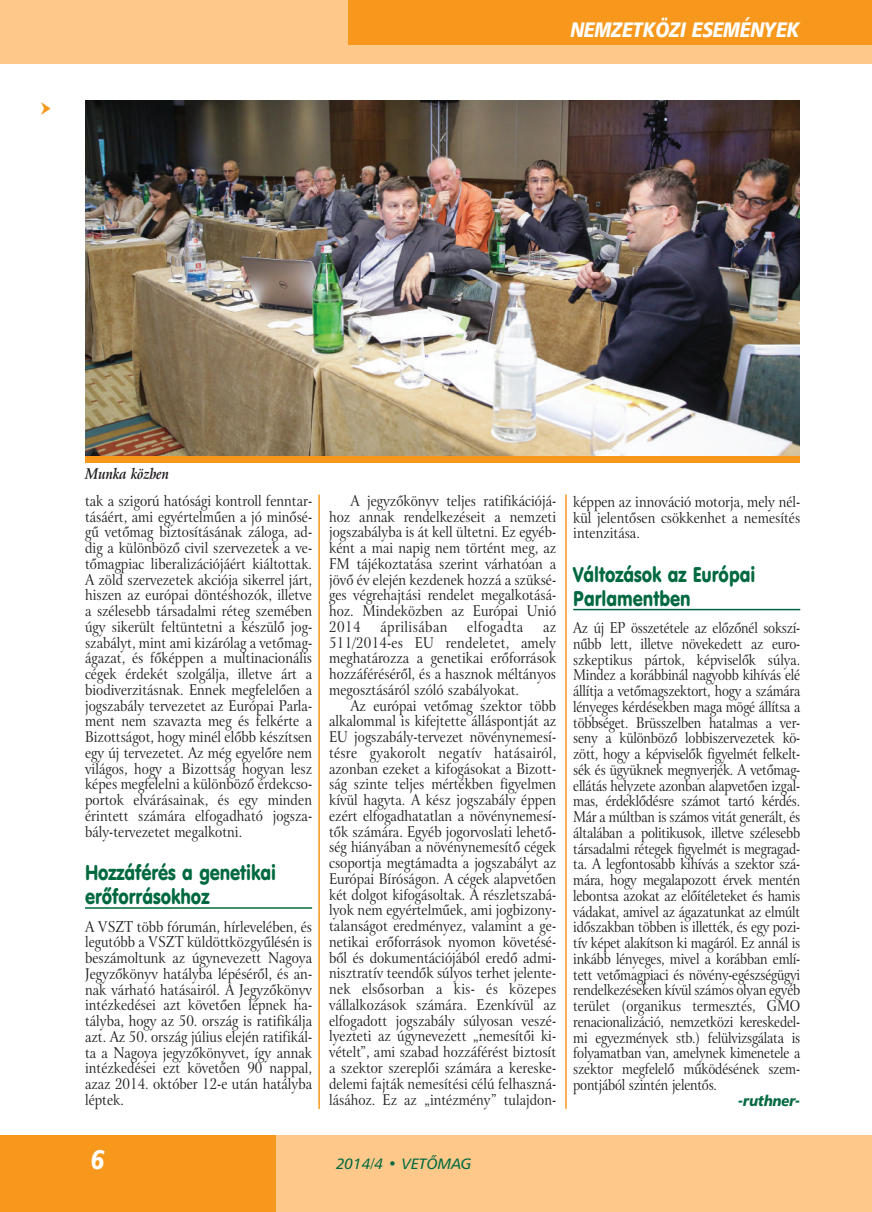
<style>
.page{position:relative;width:872px;height:1212px;background:#fff}
.page>*{position:absolute;margin:0;border:0;box-sizing:border-box;transform-origin:0 0}
.t1{font:italic 27px "Humanist 777 Blk PFL";color:#fff;scale:.85 1}
.t2{font:21px/24px "VAG Rd PFL";color:#00693f;scale:.85 1}
.t3{font:italic 21px "Humanist 777 Blk PFL";color:#fff;scale:.85 1}
.t4{font:15px/15.8px "Arrus PFL";color:#231f20;text-align:justify;scale:.85 1}
.t5{font:15px/15.8px "Arrus PFL";color:#231f20;text-align:justify;scale:.83 1}
.t6{font:15px "Arrus PFL";letter-spacing:.035em;color:#231f20;scale:.85 1}
.t7{font:italic 15px "Humanist 777 PFL";color:#00693f}
.t8{font:italic 700 15px "Arrus PFL";color:#231f20;scale:.85 1}
.t9{font:italic 15px "Humanist 777 Blk PFL";color:#00693f;scale:.9 1}
</style>
<div class="page">
<div style="left:0;top:0;width:872px;height:64px;background:#fdc889"></div>
<div style="left:349px;top:0;width:523px;height:45px;background:#f7981d"></div>
<div style="left:0;top:1135px;width:276px;height:77px;background:#f7981d"></div>
<div style="left:276px;top:1135px;width:596px;height:77px;background:#fdc889"></div>
<hr style="left:85px;top:907px;width:227px;height:2px;background:#00693f">
<hr style="left:573px;top:609px;width:227px;height:1px;background:#00693f">
<hr style="left:565px;top:495px;width:1px;height:614px;background:#f7981d">
<hr style="left:318px;top:495px;width:2px;height:614px;background:#f7981d">
<img style="left:85px;top:101px;width:714px;height:356px">
<div style="left:85px;top:457px;width:714px;height:6px;background:#f7981d"></div>
<h2 class="t3" style="left:571px;top:16px;width:271px">NEMZETKÖZI ESEMÉNYEK</h2>
<p class="t8" style="left:85px;top:464px;width:101px">Munka közben</p>
<p class="t4" style="left:85px;top:493px;width:269px">tak a szigorú hatósági kontroll fenntar&shy;tásáért, ami egyértelműen a jó minősé&shy;gű vetőmag biztosításának záloga, ad&shy;dig a különböző civil szervezetek a ve&shy;tőmagpiac liberalizációjáért kiáltottak.<br>A zöld szervezetek akciója sikerrel járt, hiszen az európai döntéshozók, illetve a szélesebb társadalmi réteg szemében úgy sikerült feltüntetni a készülő jog&shy;szabályt, mint ami kizárólag a vetőmag&shy;ágazat, és főképpen a multinacionális cégek érdekét szolgálja, illetve árt a biodiverzitásnak. Ennek megfelelően a jogszabály tervezetet az Európai Parla&shy;ment nem szavazta meg és felkérte a Bizottságot, hogy minél előbb készítsen egy új tervezetet. Az még egyelőre nem világos, hogy a Bizottság hogyan lesz képes megfelelni a különböző érdekcso&shy;portok elvárásainak, és egy minden érintett számára elfogadható jogsza&shy;bály-tervezetet megalkotni.</p>
<h2 class="t2" style="left:85px;top:860px;width:226px">Hozzáférés a genetikai erőforrásokhoz</h2>
<p class="t4" style="left:85px;top:918px;width:269px">A VSZT több fórumán, hírlevelében, és legutóbb a VSZT küldöttközgyűlésén is beszámoltunk az úgynevezett Nagoya Jegyzőkönyv hatályba lépéséről, és an&shy;nak várható hatásairól. A Jegyzőkönyv intézkedései azt követően lépnek ha&shy;tályba, hogy az 50. ország is ratifikálja azt. Az 50. ország július elején ratifikál&shy;ta a Nagoya jegyzőkönyvet, így annak intézkedései ezt követően 90 nappal, azaz 2014. október 12-e után hatályba léptek.</p>
<p class="t4" style="left:329px;top:493px;width:269px;text-indent:21px">A jegyzőkönyv teljes ratifikációjá&shy;hoz annak rendelkezéseit a nemzeti jogszabályba is át kell ültetni. Ez egyéb&shy;ként a mai napig nem történt meg, az FM tájékoztatása szerint várhatóan a jövő év elején kezdenek hozzá a szüksé&shy;ges végrehajtási rendelet megalkotásá&shy;hoz. Mindeközben az Európai Unió 2014</p>
<p class="t6" style="left:380px;top:617px;width:80px">áprilisában</p>
<p class="t6" style="left:467px;top:617px;width:67px">elfogadta</p>
<p class="t4" style="left:329px;top:619px;width:269px;text-indent:214px">az 511/2014-es EU rendeletet, amely meghatározza a genetikai erőforrások hozzáféréséről, és a hasznok méltányos megosztásáról szóló szabályokat.</p>
<p class="t4" style="left:329px;top:698px;width:269px;text-indent:21px">Az európai vetőmag szektor több alkalommal is kifejtette álláspontját az EU jogszabály-tervezet növénynemesí&shy;tésre gyakorolt negatív hatásairól, azonban ezeket a kifogásokat a Bizott&shy;ság szinte teljes mértékben figyelmen kívül hagyta. A kész jogszabály éppen ezért elfogadhatatlan a növénynemesí&shy;tők számára. Egyéb jogorvoslati lehető&shy;ség hiányában a növénynemesítő cégek csoportja megtámadta a jogszabályt az Európai Bíróságon. A cégek alapvetően két dolgot kifogásoltak. A részletszabá&shy;lyok nem egyértelműek, ami jogbizony&shy;talanságot eredményez, valamint a ge&shy;netikai erőforrások nyomon követésé&shy;ből és dokumentációjából eredő admi&shy;nisztratív teendők súlyos terhet jelente&shy;nek elsősorban a kis- és közepes vállalkozások számára. Ezenkívül az elfogadott jogszabály súlyosan veszé&shy;lyezteti az úgynevezett „nemesítői ki&shy;vételt”, ami szabad hozzáférést biztosít a szektor szereplői számára a kereske&shy;delemi fajták nemesítési célú felhaszná&shy;lásához. Ez az „intézmény” tulajdon-</p>
<p class="t4" style="left:573px;top:494px;width:269px">képpen az innováció motorja, mely nél&shy;kül jelentősen csökkenhet a nemesítés intenzitása.</p>
<h2 class="t2" style="left:573px;top:562px;width:216px">Változások az Európai<br>Parlamentben</h2>
<p class="t5" style="left:573px;top:620px;width:275px">Az új EP összetétele az előzőnél sokszí&shy;nűbb lett, illetve növekedett az euro&shy;szkeptikus pártok, képviselők súlya.<br>Mindez a korábbinál nagyobb kihívás elé állítja a vetőmagszektort, hogy a számára lényeges kérdésekben maga mögé állítsa a többséget. Brüsszelben hatalmas a ver&shy;seny a különböző lobbiszervezetek kö&shy;zött, hogy a képviselők figyelmét felkelt&shy;sék és ügyüknek megnyerjék. A vetőmag&shy;ellátás helyzete azonban alapvetően izgal&shy;mas, érdeklődésre számot tartó kérdés.<br>Már a múltban is számos vitát generált, és általában a politikusok, illetve szélesebb társadalmi rétegek figyelmét is megragad&shy;ta. A legfontosabb kihívás a szektor szá&shy;mára, hogy megalapozott érvek mentén lebontsa azokat az előítéleteket és hamis vádakat, amivel az ágazatunkat az elmúlt időszakban többen is illették, és egy pozi&shy;tív képet alakítson ki magáról. Ez annál is inkább lényeges, mivel a korábban emlí&shy;tett vetőmagpiaci és növény-egészségügyi rendelkezéseken kívül számos olyan egyéb terület (organikus termesztés, GMO renacionalizáció, nemzetközi kereskedel&shy;mi egyezmények stb.) felülvizsgálata is folyamatban van, amelynek kimenetele a szektor megfelelő működésének szem&shy;pontjából szintén jelentős.</p>
<p class="t9" style="left:738px;top:1090px;width:70px">-ruthner-</p>
<h1 class="t1" style="left:91px;top:1142px;width:18px">6</h1>
<p class="t7" style="left:336px;top:1154px;width:137px">2014/4 • VETÔMAG</p>
</div>
